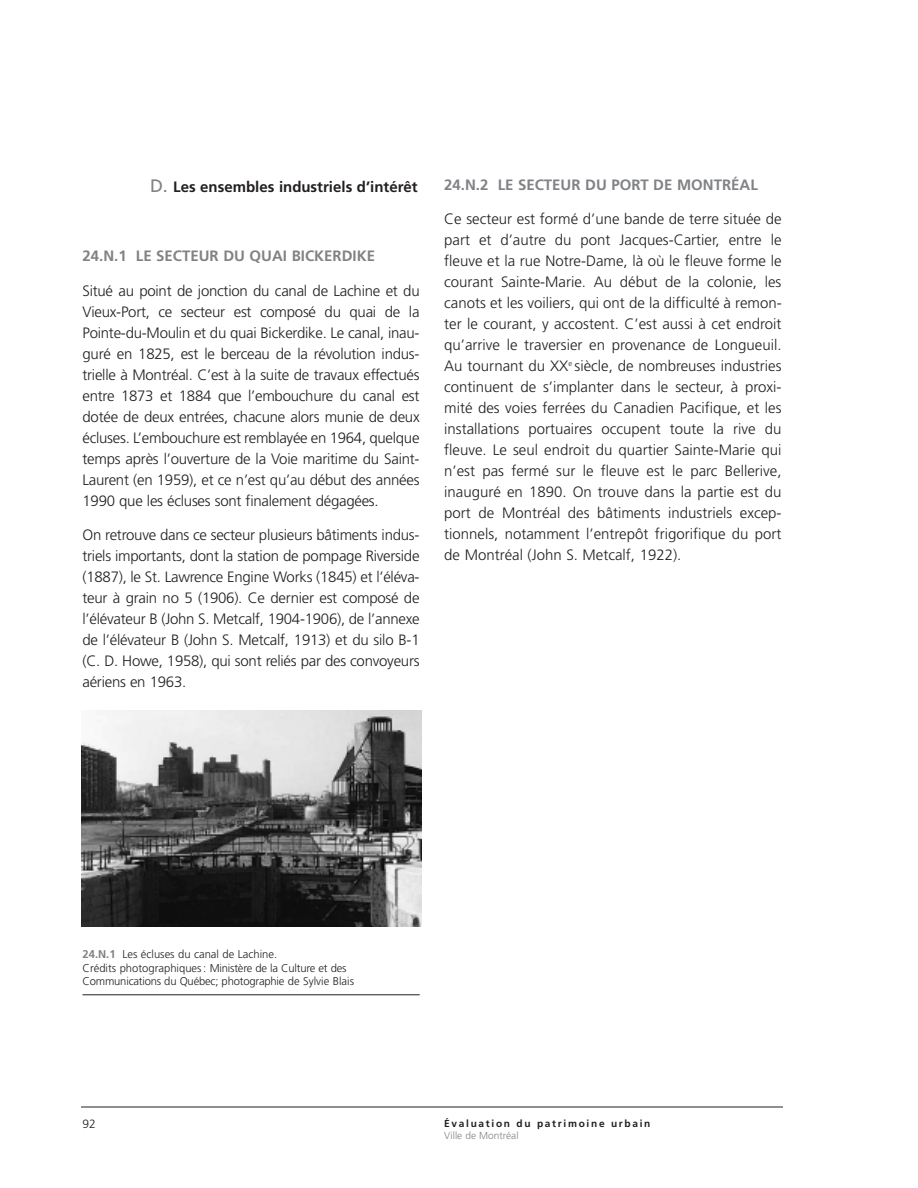
<style>
.page{position:relative;width:918px;height:1188px;background:#fff}
.page>*{position:absolute;margin:0;border:0;box-sizing:border-box;transform-origin:0 0}
.t1{font:300 15px/21px "Frutiger";letter-spacing:-.015em;color:#231f20;text-align:justify}
.t2{font:700 15px "Frutiger";color:#808285}
.t3{font:700 15px "Frutiger";color:#231f20}
.t4{font:300 12px "Frutiger";color:#231f20}
.t5{font:300 11.25px/13.5px "Frutiger";color:#231f20}
.t6{font:700 10.2px "Frutiger";letter-spacing:.165em;color:#231f20}
.t7{font:300 10.2px "Frutiger";color:#808285}
.s1{font-weight:400;font-size:18px;color:#808285}
.s2{font-weight:700;color:#808285}
</style>
<div class="page">
<hr style="left:81px;top:1107px;width:702px;height:1px;background:#231f20">
<hr style="left:82px;top:995px;width:338px;height:1px;background:#231f20">
<img style="left:81px;top:710px;width:340px;height:216px">
<p class="t3" style="left:150px;top:181px;width:269px"><span class="s1">D.</span> Les ensembles industriels d’intérêt</p>
<p class="t2" style="left:83px;top:250px;width:294px">24.N.1 LE SECTEUR DU QUAI BICKERDIKE</p>
<p class="t1" style="left:82px;top:281px;width:339px">Situé au point de jonction du canal de Lachine et du Vieux-Port, ce secteur est composé du quai de la Pointe-du-Moulin et du quai Bickerdike. Le canal, inau&shy;guré en 1825, est le berceau de la révolution indus&shy;trielle à Montréal. C’est à la suite de travaux effectués entre 1873 et 1884 que l’embouchure du canal est dotée de deux entrées, chacune alors munie de deux écluses. L’embouchure est remblayée en 1964, quelque temps après l’ouverture de la Voie maritime du Saint-Laurent (en 1959), et ce n’est qu’au début des années 1990 que les écluses sont finalement dégagées.</p>
<p class="t1" style="left:82px;top:526px;width:339px">On retrouve dans ce secteur plusieurs bâtiments indus&shy;triels importants, dont la station de pompage Riverside (1887), le St. Lawrence Engine Works (1845) et l’éléva&shy;teur à grain no 5 (1906). Ce dernier est composé de l’élévateur B (John S. Metcalf, 1904-1906), de l’annexe de l’élévateur B (John S. Metcalf, 1913) et du silo B-1 (C. D. Howe, 1958), qui sont reliés par des convoyeurs aériens en 1963.</p>
<p class="t2" style="left:444px;top:179px;width:315px">24.N.2 LE SECTEUR DU PORT DE MONTRÉAL</p>
<p class="t1" style="left:444px;top:210px;width:339px">Ce secteur est formé d’une bande de terre située de part et d’autre du pont Jacques-Cartier, entre le fleuve et la rue Notre-Dame, là où le fleuve forme le courant Sainte-Marie. Au début de la colonie, les canots et les voiliers, qui ont de la difficulté à remon&shy;ter le courant, y accostent. C’est aussi à cet endroit qu’arrive le traversier en provenance de Longueuil.<br>Au tournant du XX<sup>e</sup> siècle, de nombreuses industries continuent de s’implanter dans le secteur, à proxi&shy;mité des voies ferrées du Canadien Pacifique, et les installations portuaires occupent toute la rive du fleuve. Le seul endroit du quartier Sainte-Marie qui n’est pas fermé sur le fleuve est le parc Bellerive, inauguré en 1890. On trouve dans la partie est du port de Montréal des bâtiments industriels excep&shy;tionnels, notamment l’entrepôt frigorifique du port de Montréal (John S. Metcalf, 1922).</p>
<p class="t5" style="left:82px;top:948px;width:273px"><span class="s2">24.N.1</span> Les écluses du canal de Lachine.<br>Crédits photographiques : Ministère de la Culture et des<br>Communications du Québec; photographie de Sylvie Blais</p>
<p class="t4" style="left:82px;top:1119px;width:15px">92</p>
<p class="t6" style="left:444px;top:1119px;width:208px">Évaluation du patrimoine urbain</p>
<p class="t7" style="left:444px;top:1131px;width:76px">Ville de Montréal</p>
</div>
